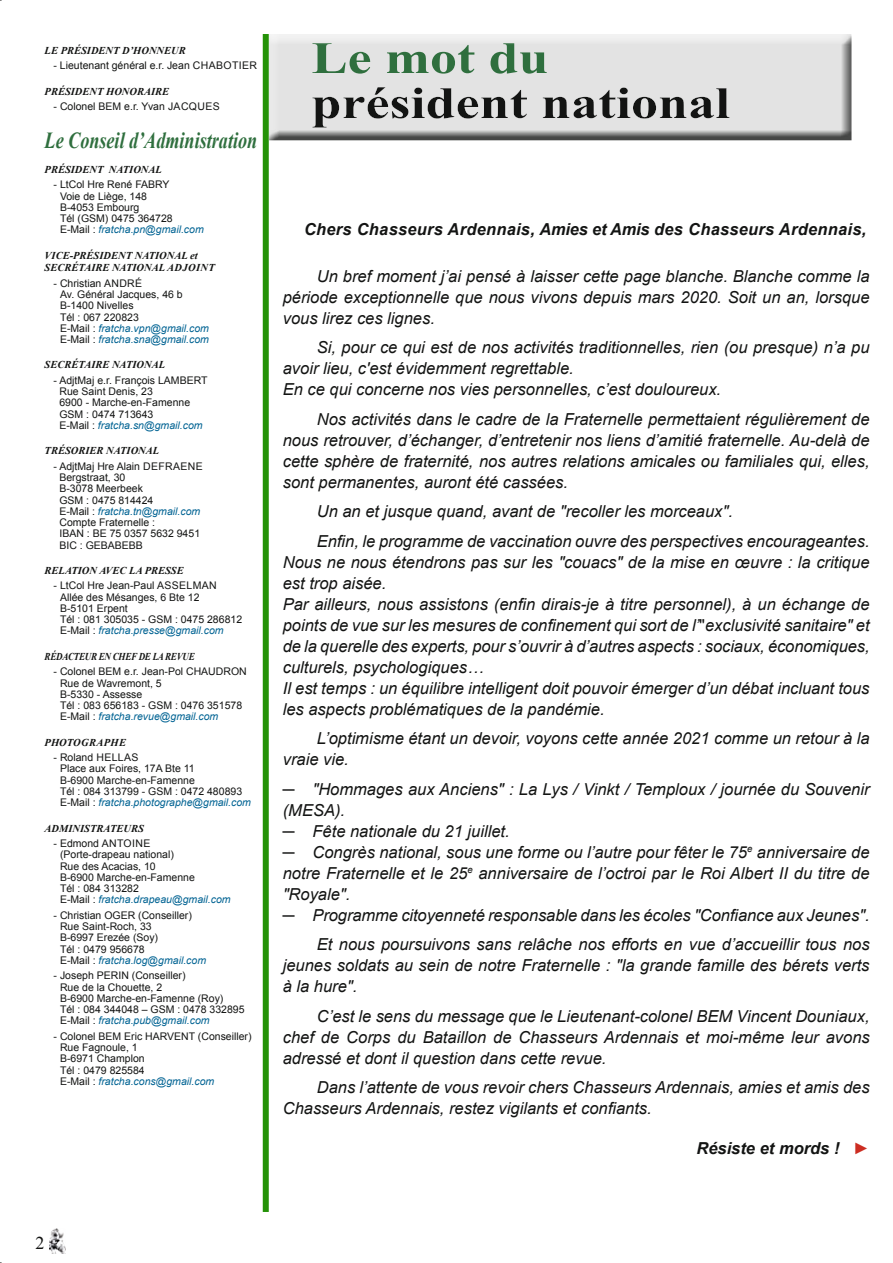
<style>
.page{position:relative;width:893px;height:1263px;background:#fff}
.page>*{position:absolute;margin:0;border:0;box-sizing:border-box;transform-origin:0 0}
.t1{font:700 45px "Times New Roman";color:#2f6f3e;scale:1.2 1}
.t2{font:italic 700 22.95px "Times New Roman";color:#2f6f3e;scale:.79 1}
.t3{font:18px "Times New Roman";color:#131413}
.t4{font:italic 16.5px/21px "Arial";color:#131413}
.t5{font:italic 700 16.5px "Arial";letter-spacing:.02em;color:#131413}
.t6{font:italic 700 16.5px "Arial";color:#131413}
.t7{font:10.5px/11.2px "Arial";color:#131413}
.t8{font:italic 700 10.5px/12.6px "Times New Roman";color:#131413}
.t9{font:italic 700 10.5px "Times New Roman";letter-spacing:-.03em;color:#131413;scale:.86 1}
.t10{font:italic 700 10.5px "Times New Roman";letter-spacing:.035em;color:#131413}
.s1{font-style:italic;color:#006393}
.s2{font-style:normal}
.s3{font-weight:400;color:#cc2d22}
</style>
<div class="page">
<img style="left:50px;top:1228px;width:16px;height:25px">
<div style="left:267px;top:34px;width:585px;height:107px;background:#131413;opacity:.75"></div>
<div style="left:263px;top:34px;width:6px;height:1178px;background:#249207"></div>
<p class="t8" style="left:45px;top:44px;width:143px">LE PRÉSIDENT D’HONNEUR</p>
<p class="t7" style="left:54px;top:60px;width:205px">- Lieutenant général e.r. Jean CHABOTIER</p>
<p class="t8" style="left:45px;top:85px;width:126px">PRÉSIDENT HONORAIRE</p>
<p class="t7" style="left:54px;top:101px;width:168px">- Colonel BEM e.r. Yvan JACQUES</p>
<h2 class="t2" style="left:45px;top:124px;width:271px">Le Conseil d’Administration</h2>
<p class="t8" style="left:45px;top:163px;width:119px">PRÉSIDENT NATIONAL</p>
<p class="t7" style="left:60px;top:179px;width:145px;text-indent:-6px">- LtCol Hre René FABRY<br>Voie de Liège, 148<br>B-4053 Embourg<br>Tél (GSM) 0475 364728<br>E-Mail : <span class="s1">fratcha.pn@gmail.com</span></p>
<p class="t8" style="left:45px;top:249px;width:172px">VICE-PRÉSIDENT NATIONAL et<br>SECRÉTAIRE NATIONAL ADJOINT</p>
<p class="t7" style="left:60px;top:277px;width:150px;text-indent:-6px">- Christian ANDRÉ<br>Av. Général Jacques, 46 b<br>B-1400 Nivelles<br>Tél : 067 220823<br>E-Mail : <span class="s1">fratcha.vpn@gmail.com<br></span>E-Mail : <span class="s1">fratcha.sna@gmail.com</span></p>
<p class="t8" style="left:45px;top:358px;width:122px">SECRÉTAIRE NATIONAL</p>
<p class="t7" style="left:59px;top:375px;width:150px;text-indent:-6px">- AdjtMaj e.r. François LAMBERT<br>Rue Saint Denis, 23<br>6900 - Marche-en-Famenne<br>GSM : 0474 713643<br>E-Mail : <span class="s1">fratcha.sn@gmail.com</span></p>
<p class="t8" style="left:45px;top:444px;width:116px">TRÉSORIER NATIONAL</p>
<p class="t7" style="left:59px;top:460px;width:145px;text-indent:-6px">- AdjtMaj Hre Alain DEFRAENE<br>Bergstraat, 30<br>B-3078 Meerbeek<br>GSM : 0475 814424<br>E-Mail : <span class="s1">fratcha.tn@gmail.com<br></span>Compte Fraternelle :<br>IBAN : BE 75 0357 5632 9451<br>BIC : GEBABEBB</p>
<p class="t8" style="left:45px;top:564px;width:141px">RELATION AVEC LA PRESSE</p>
<p class="t7" style="left:60px;top:580px;width:184px;text-indent:-6px">- LtCol Hre Jean-Paul ASSELMAN<br>Allée des Mésanges, 6 Bte 12<br>B-5101 Erpent<br>Tél : 081 305035 - GSM : 0475 286812<br>E-Mail : <span class="s1">fratcha.presse@gmail.com</span></p>
<p class="t9" style="left:45px;top:649px;width:176px">RÉDACTEUR EN CHEF DE LA REVUE</p>
<p class="t7" style="left:60px;top:666px;width:188px;text-indent:-6px">- Colonel BEM e.r. Jean-Pol CHAUDRON<br>Rue de Wavremont, 5<br>B-5330 - Assesse<br>Tél : 083 656183 - GSM : 0476 351578<br>E-Mail : <span class="s1">fratcha.revue@gmail.com</span></p>
<p class="t10" style="left:45px;top:735px;width:83px">PHOTOGRAPHE</p>
<p class="t7" style="left:60px;top:752px;width:192px;text-indent:-6px">- Roland HELLAS<br>Place aux Foires, 17A Bte 11<br>B-6900 Marche-en-Famenne<br>Tél : 084 313799 - GSM : 0472 480893<br>E-Mail : <span class="s1">fratcha.photographe@gmail.com</span></p>
<p class="t8" style="left:45px;top:821px;width:101px">ADMINISTRATEURS</p>
<p class="t7" style="left:60px;top:838px;width:172px;text-indent:-6px">- Edmond ANTOINE<br>(Porte-drapeau national)<br>Rue des Acacias, 10<br>B-6900 Marche-en-Famenne<br>Tél : 084 313282<br>E-Mail : <span class="s1">fratcha.drapeau@gmail.com</span></p>
<p class="t7" style="left:60px;top:909px;width:148px;text-indent:-6px">- Christian OGER (Conseiller)<br>Rue Saint-Roch, 33<br>B-6997 Erezée (Soy)<br>Tél : 0479 956678<br>E-Mail : <span class="s1">fratcha.log@gmail.com</span></p>
<p class="t7" style="left:60px;top:970px;width:186px;text-indent:-6px">- Joseph PERIN (Conseiller)<br>Rue de la Chouette, 2<br>B-6900 Marche-en-Famenne (Roy)<br>Tél : 084 344048 – GSM : 0478 332895<br>E-Mail : <span class="s1">fratcha.pub@gmail.com</span></p>
<p class="t7" style="left:60px;top:1030px;width:193px;text-indent:-6px">- Colonel BEM Eric HARVENT (Conseiller)<br>Rue Fagnoule, 1<br>B-6971 Champlon<br>Tél : 0479 825584<br>E-Mail : <span class="s1">fratcha.cons@gmail.com</span></p>
<h1 class="t1" style="left:311px;top:25px;width:199px">Le mot du</h1>
<p class="t5" style="left:304px;top:218px;width:564px">Chers Chasseurs Ardennais, Amies et Amis des Chasseurs Ardennais,</p>
<p class="t4" style="left:283px;top:266px;width:588px;text-align:justify;text-indent:34px">Un bref moment j’ai pensé à laisser cette page blanche. Blanche comme la période exceptionnelle que nous vivons depuis mars 2020. Soit un an, lorsque vous lirez ces lignes.</p>
<p class="t4" style="left:283px;top:337px;width:588px;text-indent:34px">Si, pour ce qui est de nos activités traditionnelles, rien (ou presque) n’a pu avoir lieu, c'est évidemment regrettable.<br>En ce qui concerne nos vies personnelles, c’est douloureux.</p>
<p class="t4" style="left:283px;top:409px;width:588px;text-align:justify;text-indent:34px">Nos activités dans le cadre de la Fraternelle permettaient régulièrement de nous retrouver, d’échanger, d’entretenir nos liens d’amitié fraternelle. Au-delà de cette sphère de fraternité, nos autres relations amicales ou familiales qui, elles, sont permanentes, auront été cassées.</p>
<p class="t4" style="left:317px;top:497px;width:554px;line-height:29.5px">Un an et jusque quand, avant de "recoller les morceaux".<br>Enfin, le programme de vaccination ouvre des perspectives encourageantes.</p>
<p class="t4" style="left:283px;top:552px;width:588px">Nous ne nous étendrons pas sur les "couacs" de la mise en œuvre : la critique est trop aisée.<br>Par ailleurs, nous assistons (enfin dirais-je à titre personnel), à un échange de points de vue sur les mesures de confinement qui sort de l’<span class="s2">"</span>exclusivité sanitaire" et de la querelle des experts, pour s’ouvrir à d’autres aspects : sociaux, économiques, culturels, psychologiques…<br>Il est temps : un équilibre intelligent doit pouvoir émerger d’un débat incluant tous les aspects problématiques de la pandémie.</p>
<p class="t4" style="left:283px;top:728px;width:588px;text-indent:34px">L’optimisme étant un devoir, voyons cette année 2021 comme un retour à la vraie vie.</p>
<p class="t4" style="left:283px;top:779px;width:588px"><span class="s2">─</span> "Hommages aux Anciens" : La Lys / Vinkt / Temploux / journée du Souvenir (MESA).<br><span class="s2">─</span> Fête nationale du 21 juillet.<br><span class="s2">─</span> Congrès national, sous une forme ou l’autre pour fêter le 75<sup>e</sup> anniversaire de notre Fraternelle et le 25<sup>e</sup> anniversaire de l’octroi par le Roi Albert II du titre de "Royale".<br><span class="s2">─</span> Programme citoyenneté responsable dans les écoles "Confiance aux Jeunes".</p>
<p class="t4" style="left:283px;top:934px;width:588px;text-align:justify;text-indent:34px">Et nous poursuivons sans relâche nos efforts en vue d’accueillir tous nos jeunes soldats au sein de notre Fraternelle : "la grande famille des bérets verts à la hure".</p>
<p class="t4" style="left:283px;top:1006px;width:589px;text-align:justify;text-indent:34px">C’est le sens du message que le Lieutenant-colonel BEM Vincent Douniaux, chef de Corps du Bataillon de Chasseurs Ardennais et moi-même leur avons adressé et dont il question dans cette revue.</p>
<p class="t4" style="left:283px;top:1077px;width:588px;text-indent:34px">Dans l’attente de vous revoir chers Chasseurs Ardennais, amies et amis des<br>Chasseurs Ardennais, restez vigilants et confiants.</p>
<p class="t6" style="left:696px;top:1137px;width:175px">Résiste et mords ! <span class="s3">►</span></p>
<p class="t3" style="left:36px;top:1230px;width:10px">2</p>
</div>
